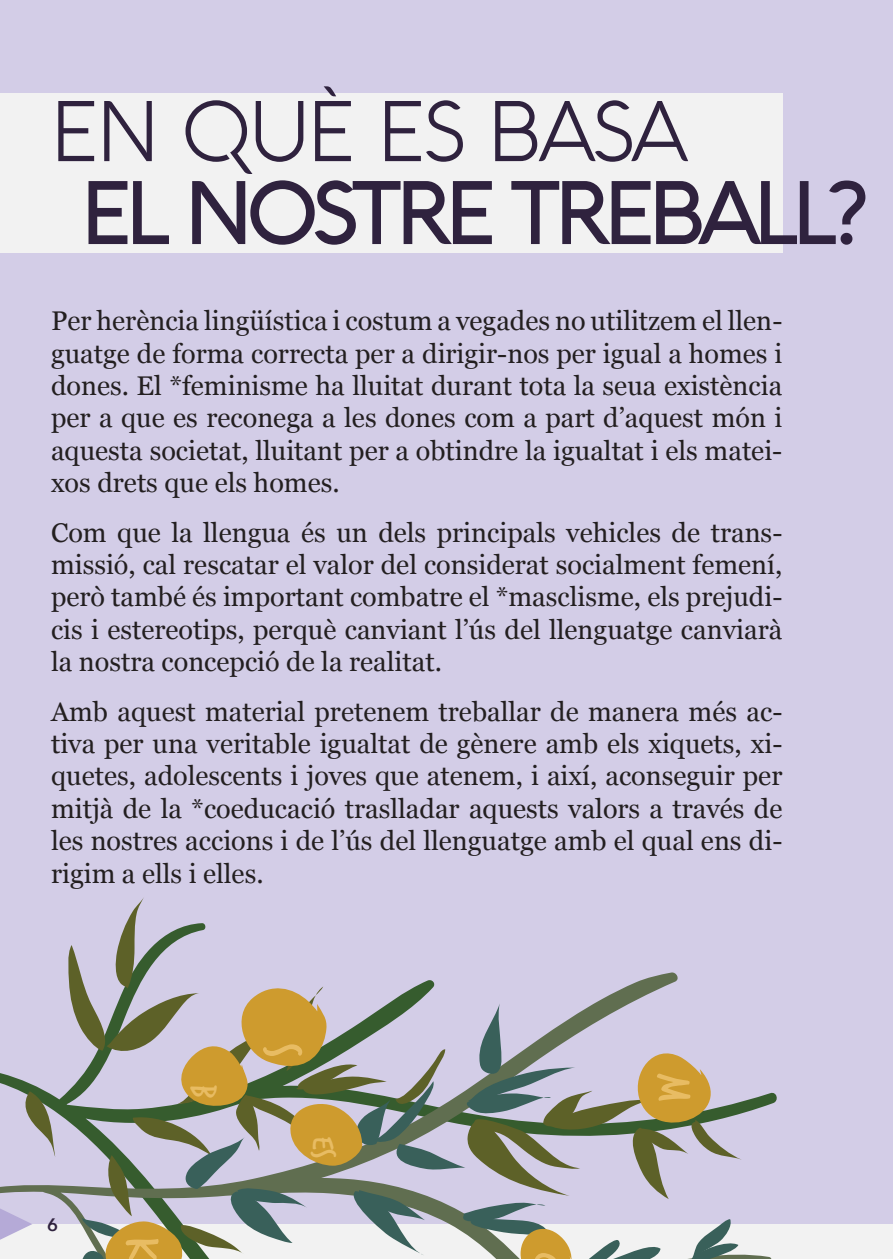
<style>
.page{position:relative;width:893px;height:1259px;background:#d3cde7}
.page>*{position:absolute;margin:0;border:0;box-sizing:border-box;transform-origin:0 0}
.t1{font:500 87.9px "Aquawax";letter-spacing:-.075em;color:#2f223e}
.t2{font:300 84px "Aquawax";letter-spacing:-.02em;color:#2f223e}
.t3{font:52.8px "Trash Hand";color:#e8bc63;scale:1.16 1}
.t4{font:51.9px "Trash Hand";color:#e8bc63}
.t5{font:33.9px "Trash Hand";color:#e8bc63}
.Estilo_de_párrafo_1{font:27px/32.4px "Georgia";color:#231f20;text-align:justify}
.t6{font:600 18px "Avenir Next";color:#2f223e}
</style>
<div class="page">
<div style="left:0;top:1224px;width:893px;height:35px;background:#f2f2f2"></div>
<div style="left:0;top:94px;width:782px;height:159px;background:#f2f2f2"></div>
<svg style="left:0;top:1073px;width:773px;height:186px"></svg>
<svg style="left:22px;top:1091px;width:33px;height:66px"></svg>
<svg style="left:67px;top:897px;width:675px;height:362px"></svg>
<p class="t2" style="left:51px;top:82px;width:637px">EN QUÈ ES BASA</p>
<p class="t1" style="left:81px;top:161px;width:788px">EL NOSTRE TREBALL?</p>
<p class="Estilo_de_párrafo_1" style="left:51px;top:303px;width:733px">Per herència lingüística i costum a vegades no utilitzem el llen&shy;guatge de forma correcta per a dirigir-nos per igual a homes i dones. El *feminisme ha lluitat durant tota la seua existència per a que es reconega a les dones com a part d’aquest món i aquesta societat, lluitant per a obtindre la igualtat i els matei&shy;xos drets que els homes.</p>
<p class="Estilo_de_párrafo_1" style="left:51px;top:515px;width:733px">Com que la llengua és un dels principals vehicles de trans&shy;missió, cal rescatar el valor del considerat socialment femení, però també és important combatre el *masclisme, els prejudi&shy;cis i estereotips, perquè canviant l’ús del llenguatge canviarà la nostra concepció de la realitat.</p>
<p class="Estilo_de_párrafo_1" style="left:51px;top:694px;width:733px">Amb aquest material pretenem treballar de manera més ac&shy;tiva per una veritable igualtat de gènere amb els xiquets, xi&shy;quetes, adolescents i joves que atenem, i així, aconseguir per mitjà de la *coeducació traslladar aquests valors a través de les nostres accions i de l’ús del llenguatge amb el qual ens di&shy;rigim a ells i elles.</p>
<p class="t6" style="left:47px;top:1209px;width:12px">6</p>
<p class="t5" style="left:221px;top:1084px;width:15px;rotate:90deg">b</p>
<h3 class="t3" style="left:169px;top:1237px;width:21px;rotate:90deg">k</h3>
<h3 class="t4" style="left:308px;top:1043px;width:16px;rotate:90deg">S</h3>
<p class="t5" style="left:340px;top:1137px;width:23px;rotate:90deg">es</p>
<h3 class="t4" style="left:700px;top:1073px;width:30px;rotate:90deg">M</h3>
</div>
